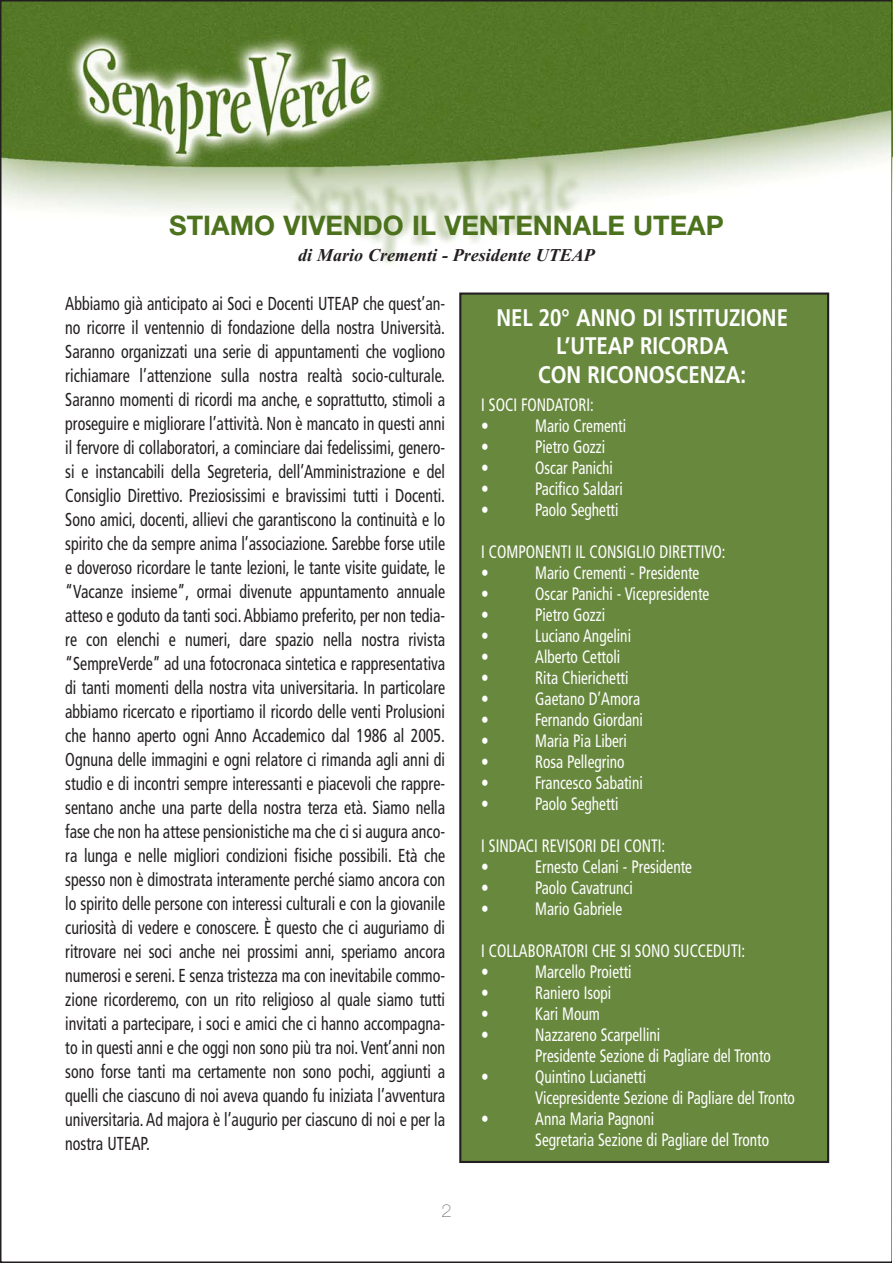
<style>
.page{position:relative;width:893px;height:1263px;background:#fff}
.page>*{position:absolute;margin:0;border:0;box-sizing:border-box;transform-origin:0 0}
.t1{font:700 27px "Helvetica Neue";color:#4c721d}
.t2{font:700 24px/28.8px "Frutiger";color:#fff;text-align:center;scale:.85 1}
.t3{font:condensed 18.75px/24px "Frutiger";color:#231f20;text-align:justify;scale:.85 1}
.t4{font:condensed 18px/21px "Frutiger";color:#fff;scale:.85 1}
.t5{font:italic 700 18px "Times New Roman";color:#231f20}
.t6{font:200 18px "Helvetica Neue";color:#231f20}
</style>
<div class="page">
<img style="left:3px;top:3px;width:887px;height:1160px">
<div style="left:460px;top:294px;width:368px;height:868px;background:#68883e"></div>
<div style="left:459px;top:292px;width:370px;height:871px;border:2px solid #231f20"></div>
<h1 class="t1" style="left:169px;top:216px;width:556px">STIAMO VIVENDO IL VENTENNALE UTEAP</h1>
<p class="t5" style="left:298px;top:248px;width:298px">di Mario Crementi - Presidente UTEAP</p>
<p class="t3" style="left:65px;top:293px;width:448px">Abbiamo già anticipato ai Soci e Docenti UTEAP che quest’an&shy;no ricorre il ventennio di fondazione della nostra Università.<br>Saranno organizzati una serie di appuntamenti che vogliono richiamare l’attenzione sulla nostra realtà socio-culturale.<br>Saranno momenti di ricordi ma anche, e soprattutto, stimoli a proseguire e migliorare l’attività. Non è mancato in questi anni il fervore di collaboratori, a cominciare dai fedelissimi, genero&shy;si e instancabili della Segreteria, dell’Amministrazione e del Consiglio Direttivo. Preziosissimi e bravissimi tutti i Docenti.<br>Sono amici, docenti, allievi che garantiscono la continuità e lo spirito che da sempre anima l’associazione. Sarebbe forse utile e doveroso ricordare le tante lezioni, le tante visite guidate, le “Vacanze insieme”, ormai divenute appuntamento annuale atteso e goduto da tanti soci. Abbiamo preferito, per non tedia&shy;re con elenchi e numeri, dare spazio nella nostra rivista “SempreVerde” ad una fotocronaca sintetica e rappresentativa di tanti momenti della nostra vita universitaria. In particolare abbiamo ricercato e riportiamo il ricordo delle venti Prolusioni che hanno aperto ogni Anno Accademico dal 1986 al 2005.<br>Ognuna delle immagini e ogni relatore ci rimanda agli anni di studio e di incontri sempre interessanti e piacevoli che rappre&shy;sentano anche una parte della nostra terza età. Siamo nella fase che non ha attese pensionistiche ma che ci si augura anco&shy;ra lunga e nelle migliori condizioni fisiche possibili. Età che spesso non è dimostrata interamente perché siamo ancora con lo spirito delle persone con interessi culturali e con la giovanile curiosità di vedere e conoscere. È questo che ci auguriamo di ritrovare nei soci anche nei prossimi anni, speriamo ancora numerosi e sereni. E senza tristezza ma con inevitabile commo&shy;zione ricorderemo, con un rito religioso al quale siamo tutti invitati a partecipare, i soci e amici che ci hanno accompagna&shy;to in questi anni e che oggi non sono più tra noi. Vent’anni non sono forse tanti ma certamente non sono pochi, aggiunti a quelli che ciascuno di noi aveva quando fu iniziata l’avventura universitaria. Ad majora è l’augurio per ciascuno di noi e per la nostra UTEAP.</p>
<p class="t2" style="left:496px;top:305px;width:344px">NEL 20° ANNO DI ISTITUZIONE<br>L’UTEAP RICORDA<br>CON RICONOSCENZA:</p>
<p class="t4" style="left:481px;top:396px;width:134px">I SOCI FONDATORI: •</p>
<p class="t4" style="left:535px;top:417px;width:109px">Mario Crementi</p>
<p class="t4" style="left:481px;top:438px;width:11px">•</p>
<p class="t4" style="left:535px;top:438px;width:84px">Pietro Gozzi</p>
<p class="t4" style="left:481px;top:459px;width:11px">•</p>
<p class="t4" style="left:535px;top:459px;width:93px">Oscar Panichi</p>
<p class="t4" style="left:481px;top:480px;width:11px">•</p>
<p class="t4" style="left:535px;top:480px;width:105px">Pacifico Saldari</p>
<p class="t4" style="left:481px;top:501px;width:11px">•</p>
<p class="t4" style="left:535px;top:501px;width:100px">Paolo Seghetti</p>
<p class="t4" style="left:481px;top:543px;width:289px">I COMPONENTI IL CONSIGLIO DIRETTIVO: •</p>
<p class="t4" style="left:535px;top:564px;width:195px">Mario Crementi - Presidente</p>
<p class="t4" style="left:481px;top:585px;width:11px">•</p>
<p class="t4" style="left:535px;top:585px;width:206px">Oscar Panichi - Vicepresidente</p>
<p class="t4" style="left:481px;top:606px;width:11px">•</p>
<p class="t4" style="left:535px;top:606px;width:84px">Pietro Gozzi</p>
<p class="t4" style="left:481px;top:627px;width:11px">•</p>
<p class="t4" style="left:535px;top:627px;width:114px">Luciano Angelini</p>
<p class="t4" style="left:481px;top:648px;width:11px">•</p>
<p class="t4" style="left:535px;top:648px;width:102px">Alberto Cettoli</p>
<p class="t4" style="left:481px;top:669px;width:11px">•</p>
<p class="t4" style="left:535px;top:669px;width:111px">Rita Chierichetti</p>
<p class="t4" style="left:481px;top:690px;width:11px">•</p>
<p class="t4" style="left:535px;top:690px;width:125px">Gaetano D’Amora</p>
<p class="t4" style="left:481px;top:711px;width:11px">•</p>
<p class="t4" style="left:535px;top:711px;width:128px">Fernando Giordani</p>
<p class="t4" style="left:481px;top:732px;width:11px">•</p>
<p class="t4" style="left:535px;top:732px;width:109px">Maria Pia Liberi</p>
<p class="t4" style="left:481px;top:753px;width:11px">•</p>
<p class="t4" style="left:535px;top:753px;width:107px">Rosa Pellegrino</p>
<p class="t4" style="left:481px;top:774px;width:11px">•</p>
<p class="t4" style="left:535px;top:774px;width:128px">Francesco Sabatini</p>
<p class="t4" style="left:481px;top:795px;width:11px">•</p>
<p class="t4" style="left:535px;top:795px;width:100px">Paolo Seghetti</p>
<p class="t4" style="left:481px;top:837px;width:218px">I SINDACI REVISORI DEI CONTI: •</p>
<p class="t4" style="left:535px;top:858px;width:186px">Ernesto Celani - Presidente</p>
<p class="t4" style="left:481px;top:879px;width:11px">•</p>
<p class="t4" style="left:535px;top:879px;width:116px">Paolo Cavatrunci</p>
<p class="t4" style="left:481px;top:900px;width:11px">•</p>
<p class="t4" style="left:535px;top:900px;width:104px">Mario Gabriele</p>
<p class="t4" style="left:481px;top:942px;width:312px">I COLLABORATORI CHE SI SONO SUCCEDUTI: •</p>
<p class="t4" style="left:535px;top:963px;width:115px">Marcello Proietti</p>
<p class="t4" style="left:481px;top:984px;width:11px">•</p>
<p class="t4" style="left:535px;top:984px;width:91px">Raniero Isopi</p>
<p class="t4" style="left:481px;top:1005px;width:11px">•</p>
<p class="t4" style="left:535px;top:1005px;width:78px">Kari Moum</p>
<p class="t4" style="left:481px;top:1026px;width:11px">•</p>
<p class="t4" style="left:535px;top:1026px;width:279px">Nazzareno Scarpellini<br>Presidente Sezione di Pagliare del Tronto</p>
<p class="t4" style="left:481px;top:1068px;width:11px">•</p>
<p class="t4" style="left:535px;top:1068px;width:307px">Quintino Lucianetti<br>Vicepresidente Sezione di Pagliare del Tronto</p>
<p class="t4" style="left:481px;top:1110px;width:11px">•</p>
<p class="t4" style="left:535px;top:1110px;width:277px">Anna Maria Pagnoni<br>Segretaria Sezione di Pagliare del Tronto</p>
<p class="t6" style="left:441px;top:1204px;width:12px">2</p>
</div>
